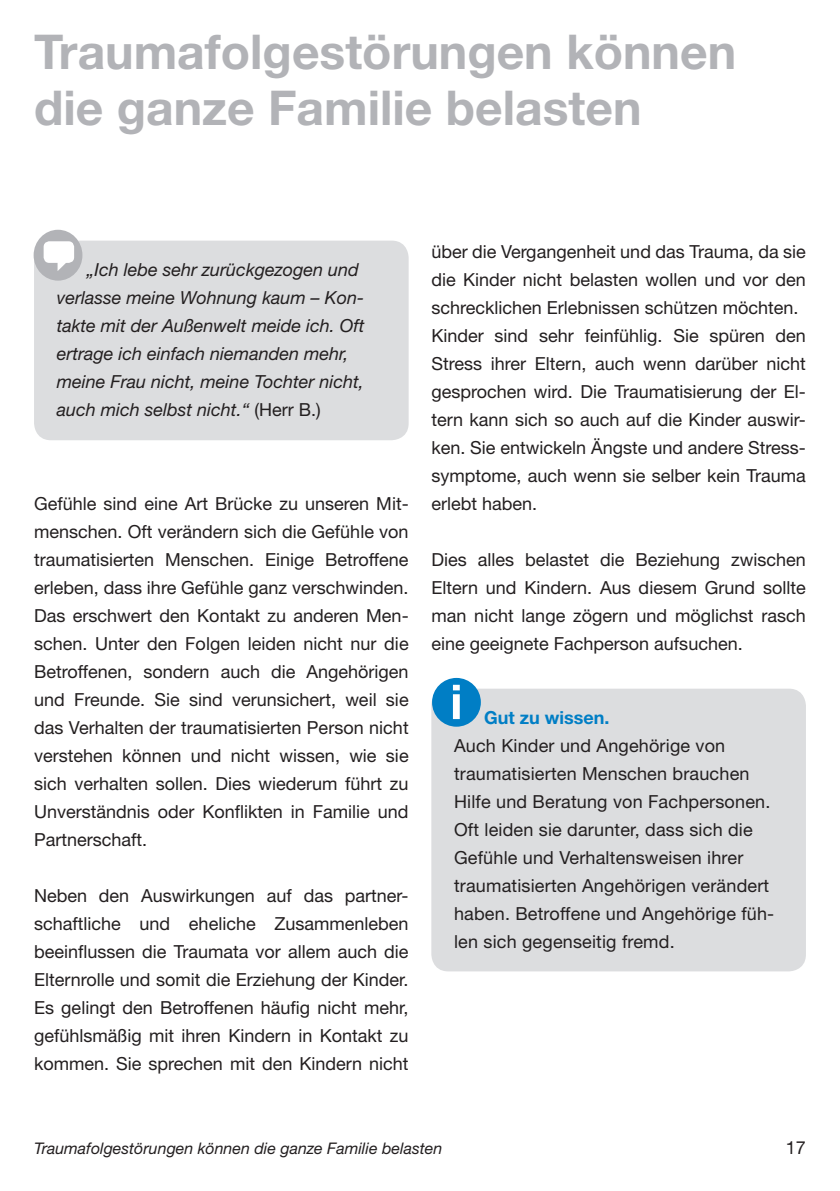
<style>
.page{position:relative;width:840px;height:1191px;background:#fff}
.page>*{position:absolute;margin:0;border:0;box-sizing:border-box;transform-origin:0 0}
.t1{font:700 48px/56px "Helvetica Neue LT Std";color:#b2b3b7}
.t2{font:18px/28px "Helvetica Neue LT Std";color:#231f20;text-align:justify}
.t3{font:italic 18px/28px "Helvetica Neue LT Std";color:#231f20}
.t4{font:700 18px "Helvetica Neue LT Std";color:#007ec5}
.t5{font:italic 16px "Helvetica Neue LT Std";color:#231f20}
.s1{font-style:normal}
</style>
<div class="page">
<div style="left:34px;top:241px;width:374px;height:199px;background:#dcdddf;border-radius:17px"></div>
<div style="left:34px;top:230px;width:48px;height:51px;background:#b2b3b7;border-radius:50%"></div>
<div style="left:44px;top:241px;width:30px;height:22px;background:#fff;border-radius:6px"></div>
<svg style="left:58px;top:263px;width:8px;height:8px"></svg>
<div style="left:431px;top:688px;width:374px;height:283px;background:#dcdddf;border-radius:17px"></div>
<div style="left:432px;top:678px;width:48px;height:48px;background:#007ec5;border-radius:50%"></div>
<svg style="left:452px;top:685px;width:7px;height:34px"></svg>
<h1 class="t1" style="left:34px;top:23px;width:703px">Traumafolgestörungen können die ganze Familie belasten</h1>
<p class="t3" style="left:57px;top:255px;width:309px;text-indent:30px">„Ich lebe sehr zurückgezogen und verlasse meine Wohnung kaum – Kon&shy;takte mit der Außenwelt meide ich. Oft ertrage ich einfach niemanden mehr, meine Frau nicht, meine Tochter nicht, auch mich selbst nicht.“ <span class="s1">(Herr B.)</span></p>
<p class="t2" style="left:34px;top:489px;width:376px">Gefühle sind eine Art Brücke zu unseren Mit&shy;menschen. Oft verändern sich die Gefühle von traumatisierten Menschen. Einige Betroffene erleben, dass ihre Gefühle ganz verschwinden.<br>Das erschwert den Kontakt zu anderen Men&shy;schen. Unter den Folgen leiden nicht nur die Betroffenen, sondern auch die Angehörigen und Freunde. Sie sind verunsichert, weil sie das Verhalten der traumatisierten Person nicht verstehen können und nicht wissen, wie sie sich verhalten sollen. Dies wiederum führt zu Unverständnis oder Konflikten in Familie und Partnerschaft.</p>
<p class="t2" style="left:34px;top:881px;width:376px">Neben den Auswirkungen auf das partner&shy;schaftliche und eheliche Zusammenleben beeinflussen die Traumata vor allem auch die Elternrolle und somit die Erziehung der Kinder.<br>Es gelingt den Betroffenen häufig nicht mehr, gefühlsmäßig mit ihren Kindern in Kontakt zu kommen. Sie sprechen mit den Kindern nicht</p>
<p class="t2" style="left:431px;top:237px;width:376px;text-align:left">über die Vergangenheit und das Trauma, da sie die Kinder nicht belasten wollen und vor den schrecklichen Erlebnissen schützen möchten.<br>Kinder sind sehr feinfühlig. Sie spüren den Stress ihrer Eltern, auch wenn darüber nicht gesprochen wird. Die Traumatisierung der El&shy;tern kann sich so auch auf die Kinder auswir&shy;ken. Sie entwickeln Ängste und andere Stress&shy;symptome, auch wenn sie selber kein Trauma erlebt haben.</p>
<p class="t2" style="left:431px;top:545px;width:376px">Dies alles belastet die Beziehung zwischen Eltern und Kindern. Aus diesem Grund sollte man nicht lange zögern und möglichst rasch eine geeignete Fachperson aufsuchen.</p>
<p class="t4" style="left:484px;top:706px;width:127px">Gut zu wissen.</p>
<p class="t2" style="left:454px;top:731px;width:321px;text-align:left">Auch Kinder und Angehörige von traumatisierten Menschen brauchen Hilfe und Beratung von Fachpersonen.<br>Oft leiden sie darunter, dass sich die Gefühle und Verhaltensweisen ihrer traumatisierten Angehörigen verändert haben. Betroffene und Angehörige füh&shy;len sich gegenseitig fremd.</p>
<p class="t5" style="left:34px;top:1138px;width:409px">Traumafolgestörungen können die ganze Familie belasten</p>
<p class="t2" style="left:785px;top:1133px;width:22px">17</p>
</div>
